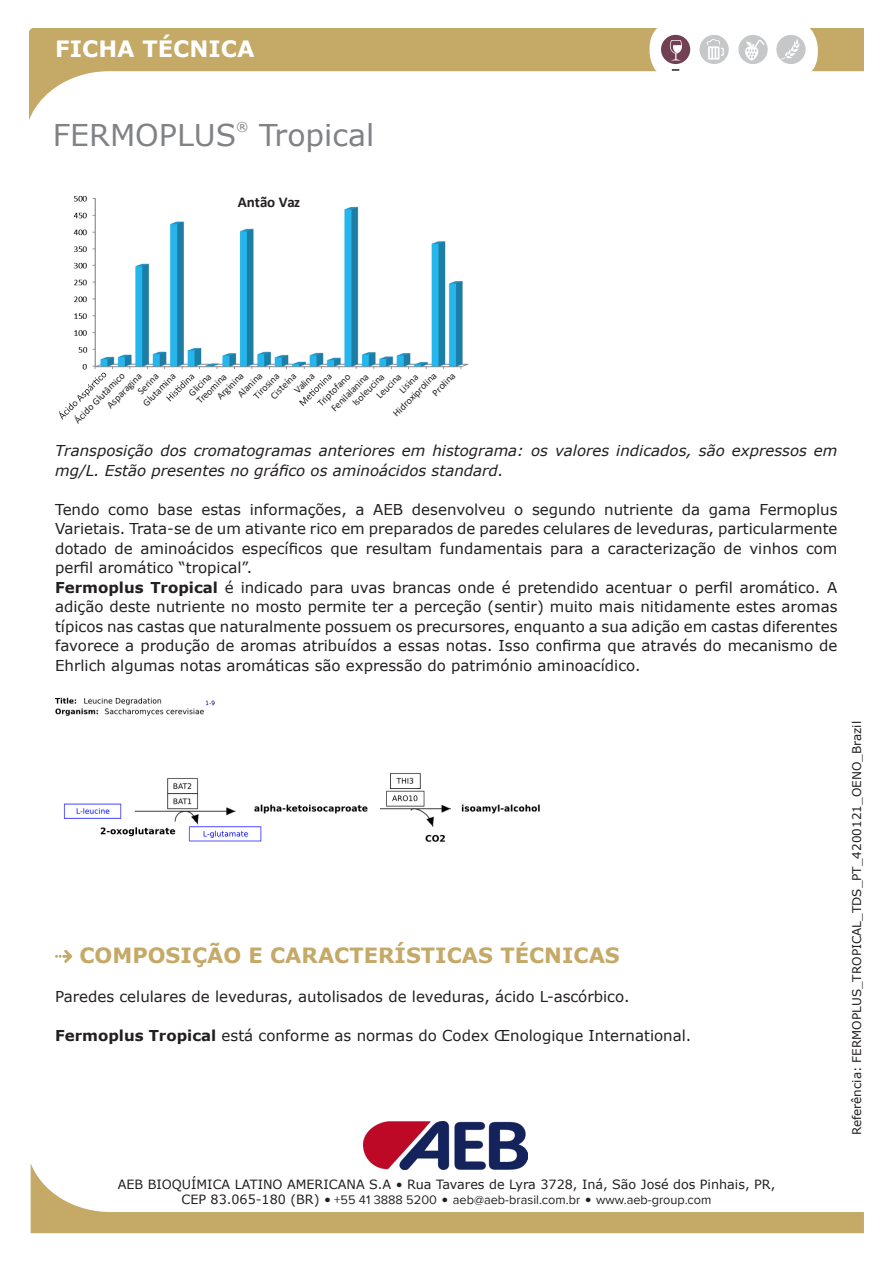
<style>
.page{position:relative;width:893px;height:1263px;background:#fff}
.page>*{position:absolute;margin:0;border:0;box-sizing:border-box;transform-origin:0 0}
.t1{font:30px "Verdana";color:#808285}
.t2{font:700 22.5px "Verdana";color:#fff}
.t3{font:700 21px "Verdana";color:#c4a967}
.t4{font:15px/19.5px "Verdana";color:#231f20;text-align:justify}
.t5{font:italic 15px/19.5px "Verdana";color:#231f20}
.t6{font:700 15px "Calibri";letter-spacing:-.005em;color:#231f20}
.t7{font:12.75px "Verdana";color:#231f20}
.t8{font:12.75px "Proxima Nova";color:#231f20}
.t9{font:12.3px "Verdana";color:#808285}
.t10{font:12px "Verdana";color:#231f20}
.t11{font:10.05px/13px "Calibri";color:#231f20}
.s1{font-weight:700}
.s2{font-family:"Verdana"}
</style>
<div class="page">
<svg style="left:30px;top:28px;width:833px;height:90px"></svg>
<div style="left:651px;top:20px;width:167px;height:61px;background:#fff;border-radius:28px"></div>
<svg style="left:671px;top:69px;width:8px;height:2px"></svg>
<div style="left:776px;top:35px;width:30px;height:29px;background:#c6c7c8;border-radius:50%"></div>
<svg style="left:781px;top:38px;width:19px;height:22px"></svg>
<div style="left:738px;top:35px;width:30px;height:29px;background:#c6c7c8;border-radius:50%"></div>
<div style="left:661px;top:35px;width:29px;height:29px;background:#724053;border-radius:50%"></div>
<div style="left:699px;top:35px;width:30px;height:29px;background:#c6c7c8;border-radius:50%"></div>
<svg style="left:707px;top:39px;width:17px;height:21px"></svg>
<svg style="left:670px;top:40px;width:12px;height:20px"></svg>
<svg style="left:745px;top:40px;width:20px;height:21px"></svg>
<img style="left:363px;top:1121px;width:165px;height:42px">
<svg style="left:31px;top:1163px;width:833px;height:70px"></svg>
<img style="left:55px;top:697px;width:485px;height:145px">
<svg style="left:55px;top:950px;width:17px;height:13px"></svg>
<img style="left:73px;top:195px;width:396px;height:175px">
<img style="left:219px;top:195px;width:102px;height:13px">
<div style="left:230px;top:186px;width:84px;height:26px;background:#fff"></div>
<svg style="left:166px;top:375px;width:29px;height:26px"></svg>
<svg style="left:299px;top:375px;width:33px;height:31px"></svg>
<svg style="left:59px;top:373px;width:47px;height:47px"></svg>
<h2 class="t2" style="left:55px;top:32px;width:201px">FICHA TÉCNICA</h2>
<p class="t1" style="left:53px;top:114px;width:185px">FERMOPLUS</p>
<p class="t9" style="left:236px;top:118px;width:14px">®</p>
<p class="t1" style="left:259px;top:114px;width:117px">Tropical</p>
<p class="t6" style="left:238px;top:191px;width:64px">Antão Vaz</p>
<p class="t11" style="left:71px;top:417px;width:69px;rotate:-45deg">Ácido Glutâmico</p>
<p class="t11" style="left:214px;top:393px;width:35px;rotate:-45deg">Arginina</p>
<p class="t11" style="left:390px;top:410px;width:59px;rotate:-45deg">Hidroxiprolina</p>
<p class="t11" style="left:429px;top:389px;width:30px;rotate:-45deg">Prolina</p>
<p class="t11" style="left:234px;top:391px;width:32px;rotate:-45deg">Alanina</p>
<p class="t11" style="left:267px;top:392px;width:34px;rotate:-45deg">Cisteína</p>
<p class="t11" style="left:104px;top:402px;width:47px;rotate:-45deg">Asparagina</p>
<p class="t11" style="left:134px;top:388px;width:27px;rotate:-45deg">Serina</p>
<p class="t11" style="left:250px;top:392px;width:34px;rotate:-45deg">Tirosina</p>
<p class="t11" style="left:291px;top:387px;width:26px;rotate:-45deg">Valina</p>
<p class="t11" style="left:319px;top:396px;width:50px;text-indent:-6px;rotate:-45deg">Triptofano<br>Fenilalanina</p>
<p class="t11" style="left:140px;top:400px;width:44px;rotate:-45deg">Glutamina</p>
<p class="t11" style="left:185px;top:390px;width:29px;rotate:-45deg">Glicina</p>
<p class="t11" style="left:396px;top:386px;width:24px;rotate:-45deg">Lisina</p>
<p class="t11" style="left:193px;top:397px;width:40px;rotate:-45deg">Treomina</p>
<p class="t11" style="left:373px;top:392px;width:33px;rotate:-45deg">Leucina</p>
<p class="t11" style="left:349px;top:399px;width:42px;rotate:-45deg">Isoleucina</p>
<p class="t5" style="left:55px;top:441px;width:784px">Transposição dos cromatogramas anteriores em histograma: os valores indicados, são expressos em mg/L. Estão presentes no gráfico os aminoácidos standard.</p>
<p class="t4" style="left:55px;top:499px;width:784px">Tendo como base estas informações, a AEB desenvolveu o segundo nutriente da gama Fermoplus Varietais. Trata-se de um ativante rico em preparados de paredes celulares de leveduras, particularmente dotado de aminoácidos específicos que resultam fundamentais para a caracterização de vinhos com perfil aromático “tropical”.</p>
<p class="t4" style="left:55px;top:577px;width:784px"><span class="s1">Fermoplus Tropical</span> é indicado para uvas brancas onde é pretendido acentuar o perfil aromático. A adição deste nutriente no mosto permite ter a perceção (sentir) muito mais nitidamente estes aromas típicos nas castas que naturalmente possuem os precursores, enquanto a sua adição em castas diferentes favorece a produção de aromas atribuídos a essas notas. Isso confirma que através do mecanismo de Ehrlich algumas notas aromáticas são expressão do património aminoacídico.</p>
<p class="t3" style="left:79px;top:940px;width:542px">COMPOSIÇÃO E CARACTERÍSTICAS TÉCNICAS</p>
<p class="t4" style="left:55px;top:986px;width:576px">Paredes celulares de leveduras, autolisados de leveduras, ácido L-ascórbico.</p>
<p class="t4" style="left:55px;top:1025px;width:638px"><span class="s1">Fermoplus Tropical</span> está conforme as normas do Codex Œnologique International.</p>
<p class="t7" style="left:118px;top:1175px;width:659px">AEB BIOQUÍMICA LATINO AMERICANA S.A • Rua Tavares de Lyra 3728, Iná, São José dos Pinhais, PR,</p>
<p class="t8" style="left:181px;top:1192px;width:532px"><span class="s2">CEP 83.065-180 (BR) •</span> +55 41 3888 5200 <span class="s2">•</span> aeb@aeb-brasil.com.br <span class="s2">•</span> www.aeb-group.com</p>
<p class="t10" style="left:849px;top:1135px;width:416px;rotate:-90deg">Referência: FERMOPLUS_TROPICAL_TDS_PT_4200121_OENO_Brazil</p>
</div>
